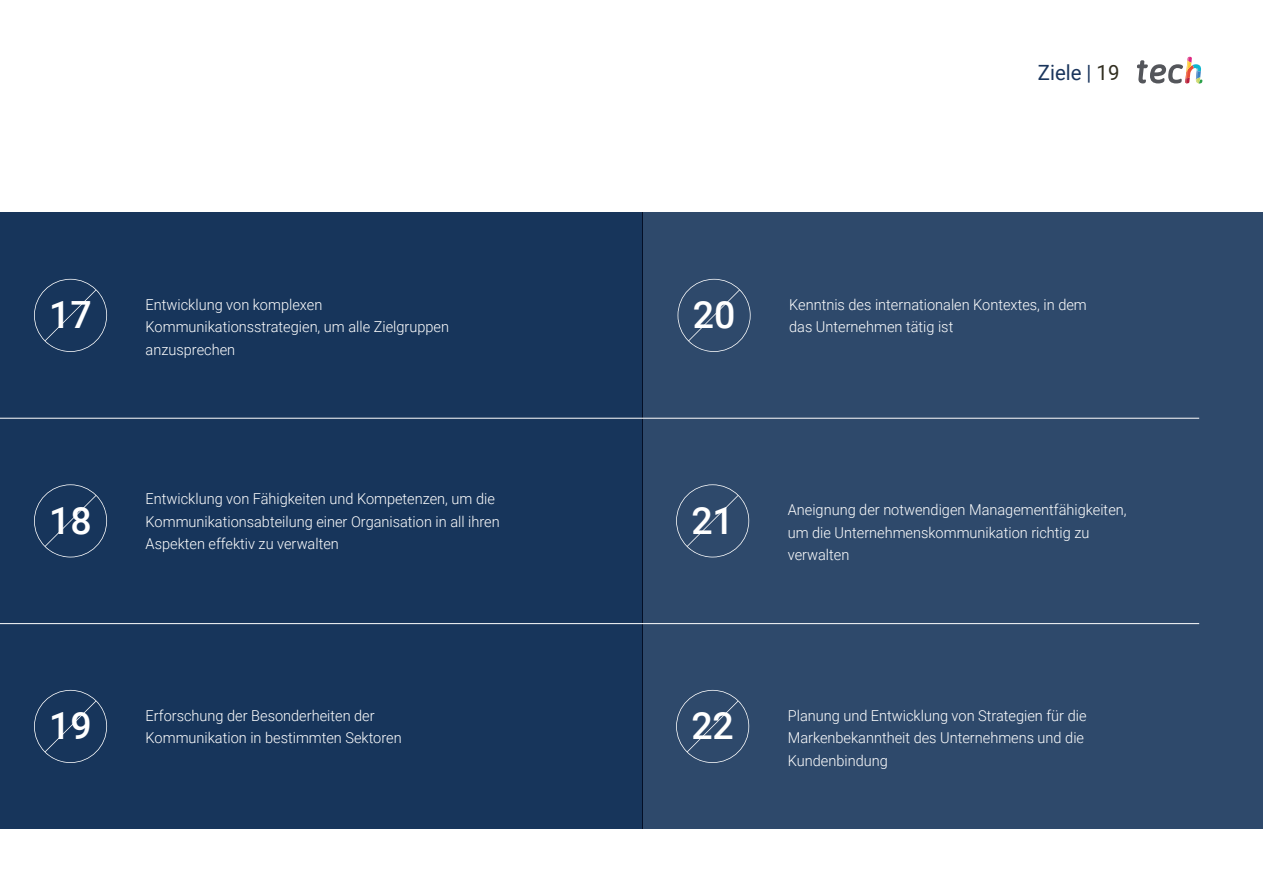
<style>
.page{position:relative;width:1263px;height:893px;background:#fff}
.page>*{position:absolute;margin:0;border:0;box-sizing:border-box;transform-origin:0 0}
.t1{font:500 37.5px "Roboto";color:#fff}
.t2{font:21px "Roboto";color:#1a355c}
.t3{font:300 15px/22.5px "Roboto";color:#fff}
.s1{color:#312e20}
</style>
<div class="page">
<svg style="left:1137px;top:57px;width:65px;height:27px"></svg>
<div style="left:0;top:213px;width:642px;height:616px;background:#17355b"></div>
<div style="left:642px;top:213px;width:621px;height:616px;background:#2e496b"></div>
<svg style="left:34px;top:484px;width:73px;height:73px"></svg>
<svg style="left:34px;top:279px;width:73px;height:73px"></svg>
<svg style="left:34px;top:690px;width:73px;height:73px"></svg>
<svg style="left:677px;top:279px;width:74px;height:73px"></svg>
<hr style="left:0;top:418px;width:1199px;height:1px;background:#fff">
<hr style="left:0;top:623px;width:1199px;height:1px;background:#fff">
<svg style="left:676px;top:484px;width:73px;height:73px"></svg>
<svg style="left:676px;top:690px;width:73px;height:73px"></svg>
<h2 class="t2" style="left:1038px;top:57px;width:83px">Ziele | <span class="s1">19</span></h2>
<h1 class="t1" style="left:49px;top:288px;width:44px">17</h1>
<p class="t3" style="left:146px;top:293px;width:305px">Entwicklung von komplexen<br>Kommunikationsstrategien, um alle Zielgruppen anzusprechen</p>
<h1 class="t1" style="left:693px;top:288px;width:44px">20</h1>
<p class="t3" style="left:789px;top:293px;width:299px">Kenntnis des internationalen Kontextes, in dem</p>
<p class="t3" style="left:789px;top:315px;width:166px">das Unternehmen tätig ist</p>
<h1 class="t1" style="left:49px;top:494px;width:44px">18</h1>
<p class="t3" style="left:146px;top:487px;width:356px">Entwicklung von Fähigkeiten und Kompetenzen, um die<br>Kommunikationsabteilung einer Organisation in all ihren<br>Aspekten effektiv zu verwalten</p>
<h1 class="t1" style="left:691px;top:494px;width:44px">21</h1>
<p class="t3" style="left:788px;top:498px;width:340px">Aneignung der notwendigen Managementfähigkeiten, um die Unternehmenskommunikation richtig zu verwalten</p>
<h1 class="t1" style="left:49px;top:699px;width:44px">19</h1>
<p class="t3" style="left:146px;top:704px;width:258px">Erforschung der Besonderheiten der<br>Kommunikation in bestimmten Sektoren</p>
<h1 class="t1" style="left:691px;top:699px;width:44px">22</h1>
<p class="t3" style="left:788px;top:704px;width:300px">Planung und Entwicklung von Strategien für die<br>Markenbekanntheit des Unternehmens und die<br>Kundenbindung</p>
</div>
